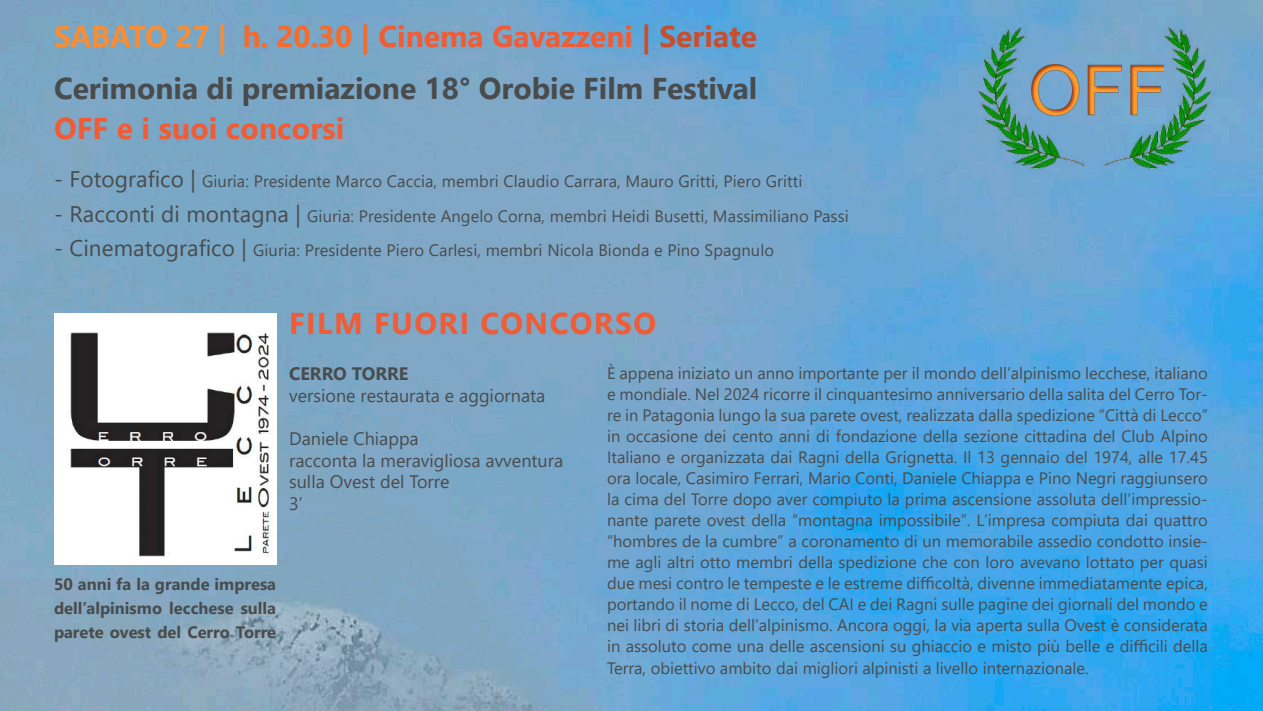
<style>
.page{position:relative;width:1263px;height:711px;background:#fff}
.page>*{position:absolute;margin:0;border:0;box-sizing:border-box;transform-origin:0 0}
.t1{font:700 30px/51.3px "Segoe UI";color:#494c4d}
.t2{font:700 30px "Segoe UI";letter-spacing:.005em;color:#ef5c35}
.t3{font:700 30px "Segoe UI";letter-spacing:.04em;color:#ef5c35}
.t4{font:18px/21.6px "Segoe UI";color:#494c4d}
.t5{font:700 18px "Segoe UI";color:#494c4d}
.t6{font:16.5px/21px "Segoe UI";letter-spacing:.005em;color:#494c4d;text-align:justify}
.t7{font:700 16.5px/24px "Segoe UI";color:#494c4d;text-align:justify}
.s1{color:#f58e38}
.s2{color:#f26c2d}
.s3{color:#ef5c35}
.s4{color:#c64f2f}
.s5{font-size:22.5px}
</style>
<div class="page">
<img style="left:0;top:0;width:1263px;height:710px">
<img style="left:944px;top:0;width:282px;height:208px">
<img style="left:54px;top:313px;width:222px;height:251px">
<img style="left:1026px;top:64px;width:137px;height:60px">
<h1 class="t1" style="left:54px;top:9px;width:705px"><span class="s1">SABATO 27 |</span> <span class="s2">h. 20.30 |</span> <span class="s3">Cinema Gavazzeni</span> <span class="s4">| Seriate<br></span>Cerimonia di premiazione 18° Orobie Film Festival</h1>
<h1 class="t2" style="left:54px;top:100px;width:292px">OFF e i suoi concorsi</h1>
<p class="t6" style="left:54px;top:169px;width:750px"><span class="s5">- Fotografico |</span> Giuria: Presidente Marco Caccia, membri Claudio Carrara, Mauro Gritti, Piero Gritti</p>
<p class="t6" style="left:54px;top:203px;width:796px"><span class="s5">- Racconti di montagna |</span> Giuria: Presidente Angelo Corna, membri Heidi Busetti, Massimiliano Passi</p>
<p class="t6" style="left:54px;top:238px;width:722px"><span class="s5">- Cinematografico |</span> Giuria: Presidente Piero Carlesi, membri Nicola Bionda e Pino Spagnulo</p>
<p class="t7" style="left:54px;top:570px;width:224px">50 anni fa la grande impresa dell’alpinismo lecchese sulla parete ovest del Cerro Torre</p>
<h1 class="t3" style="left:289px;top:295px;width:368px">FILM FUORI CONCORSO</h1>
<p class="t5" style="left:289px;top:356px;width:121px">CERRO TORRE</p>
<p class="t4" style="left:289px;top:383px;width:258px">versione restaurata e aggiornata</p>
<p class="t4" style="left:289px;top:426px;width:276px">Daniele Chiappa<br>racconta la meravigliosa avventura sulla Ovest del Torre<br>3’</p>
<p class="t6" style="left:607px;top:361px;width:602px">È appena iniziato un anno importante per il mondo dell’alpinismo lecchese, italiano e mondiale. Nel 2024 ricorre il cinquantesimo anniversario della salita del Cerro Tor&shy;re in Patagonia lungo la sua parete ovest, realizzata dalla spedizione “Città di Lecco” in occasione dei cento anni di fondazione della sezione cittadina del Club Alpino Italiano e organizzata dai Ragni della Grignetta. Il 13 gennaio del 1974, alle 17.45 ora locale, Casimiro Ferrari, Mario Conti, Daniele Chiappa e Pino Negri raggiunsero la cima del Torre dopo aver compiuto la prima ascensione assoluta dell’impressio&shy;nante parete ovest della “montagna impossibile”. L’impresa compiuta dai quattro “hombres de la cumbre” a coronamento di un memorabile assedio condotto insie&shy;me agli altri otto membri della spedizione che con loro avevano lottato per quasi due mesi contro le tempeste e le estreme difficoltà, divenne immediatamente epica, portando il nome di Lecco, del CAI e dei Ragni sulle pagine dei giornali del mondo e nei libri di storia dell’alpinismo. Ancora oggi, la via aperta sulla Ovest è considerata in assoluto come una delle ascensioni su ghiaccio e misto più belle e difficili della Terra, obiettivo ambito dai migliori alpinisti a livello internazionale.</p>
</div>
